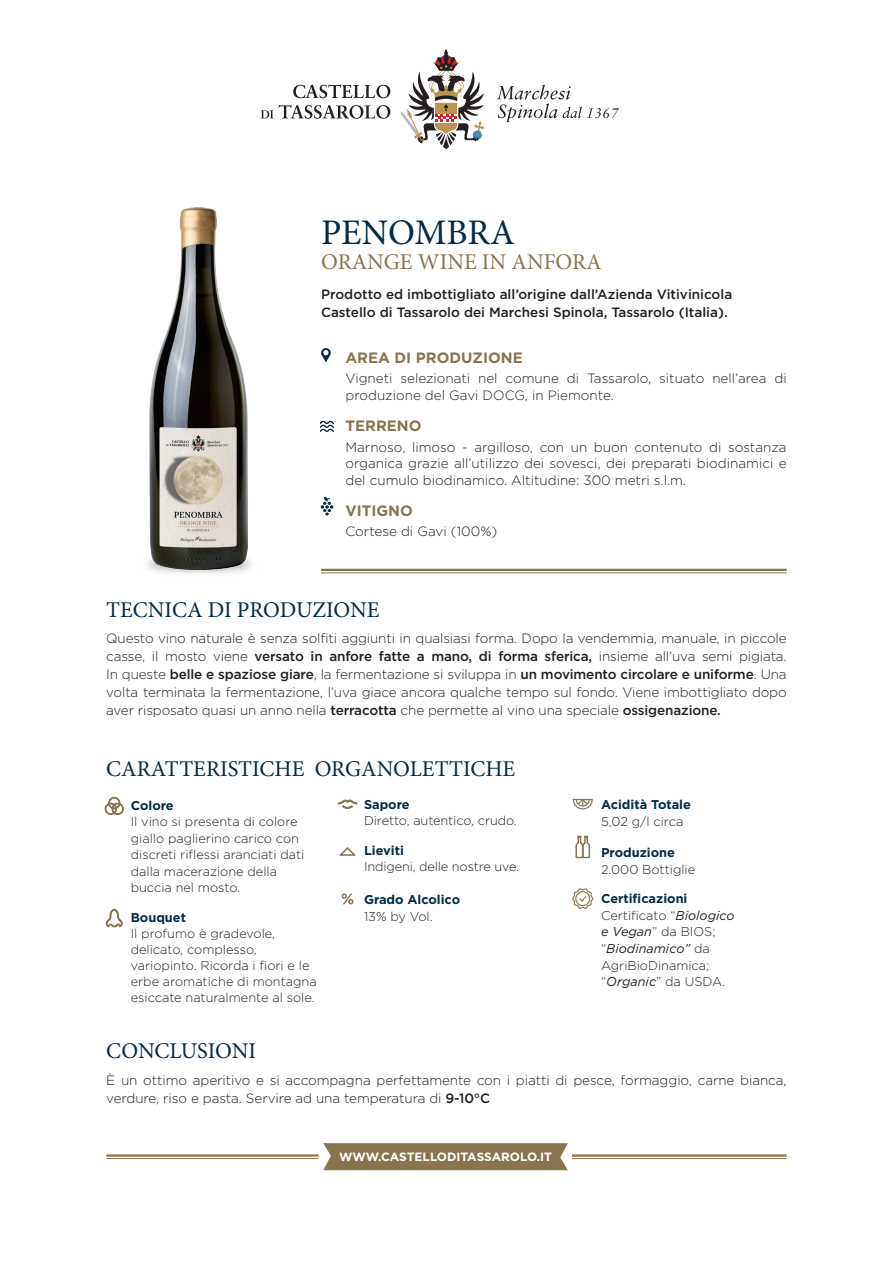
<style>
.page{position:relative;width:893px;height:1263px;background:#fff}
.page>*{position:absolute;margin:0;border:0;box-sizing:border-box;transform-origin:0 0}
.t1{font:36px "Minion Pro";letter-spacing:-.005em;color:#042b47}
.t2{font:22.5px "Minion Pro";color:#042b47}
.t3{font:22.5px "Minion Pro";color:#897450}
.t4{font:700 15px "Gotham";color:#897450}
.t5{font:300 13.5px/18px "Gotham";letter-spacing:-.005em;color:#231f20}
.t6{font:500 13.5px "Gotham";color:#231f20}
.t7{font:300 12.75px/16.6px "Gotham";color:#231f20}
.t8{font:700 12.75px "Gotham";color:#042b47}
.t9{font:700 12px "Gotham";color:#fff}
.s1{font-weight:500}
.s2{font-weight:700;color:#042b47}
.s3{font-weight:400;font-style:italic}
</style>
<div class="page">
<svg style="left:497px;top:85px;width:122px;height:37px"></svg>
<svg style="left:293px;top:84px;width:97px;height:14px"></svg>
<svg style="left:261px;top:110px;width:12px;height:9px"></svg>
<svg style="left:279px;top:105px;width:111px;height:14px"></svg>
<svg style="left:401px;top:49px;width:84px;height:100px"></svg>
<hr style="left:106px;top:1158px;width:212px;height:1px;background:#897450">
<hr style="left:106px;top:1154px;width:212px;height:3px;background:#897450">
<hr style="left:572px;top:1158px;width:215px;height:1px;background:#897450">
<hr style="left:572px;top:1154px;width:215px;height:3px;background:#897450">
<svg style="left:323px;top:1143px;width:245px;height:27px;background:#8d7956"></svg>
<hr style="left:321px;top:572px;width:466px;height:1px;background:#897450">
<hr style="left:321px;top:569px;width:466px;height:2px;background:#897450">
<svg style="left:321px;top:348px;width:10px;height:14px"></svg>
<svg style="left:321px;top:421px;width:12px;height:11px"></svg>
<svg style="left:320px;top:497px;width:13px;height:18px"></svg>
<svg style="left:342px;top:893px;width:11px;height:11px"></svg>
<svg style="left:104px;top:797px;width:20px;height:18px"></svg>
<svg style="left:106px;top:909px;width:17px;height:18px"></svg>
<svg style="left:338px;top:799px;width:19px;height:10px"></svg>
<svg style="left:339px;top:847px;width:17px;height:9px"></svg>
<svg style="left:573px;top:799px;width:20px;height:10px"></svg>
<svg style="left:575px;top:835px;width:16px;height:24px"></svg>
<svg style="left:572px;top:888px;width:21px;height:21px"></svg>
<img style="left:147px;top:546px;width:105px;height:28px">
<img style="left:150px;top:207px;width:97px;height:363px">
<p class="t1" style="left:321px;top:208px;width:195px">PENOMBRA</p>
<p class="t3" style="left:321px;top:247px;width:282px">ORANGE WINE IN ANFORA</p>
<p class="t6" style="left:321px;top:286px;width:413px">Prodotto ed imbottigliato all’origine dall’Azienda Vitivinicola</p>
<p class="t6" style="left:321px;top:304px;width:408px">Castello di Tassarolo dei Marchesi Spinola, Tassarolo (Italia).</p>
<p class="t4" style="left:345px;top:347px;width:179px">AREA DI PRODUZIONE</p>
<p class="t5" style="left:345px;top:370px;width:443px;line-height:16.5px">Vigneti selezionati nel comune di Tassarolo, situato nell’area di produzione del Gavi DOCG, in Piemonte.</p>
<p class="t4" style="left:345px;top:416px;width:78px">TERRENO</p>
<p class="t5" style="left:345px;top:438px;width:443px;line-height:16.5px;text-align:justify">Marnoso, limoso - argilloso, con un buon contenuto di sostanza organica grazie all’utilizzo dei sovesci, dei preparati biodinamici e del cumulo biodinamico. Altitudine: 300 metri s.l.m.</p>
<p class="t4" style="left:345px;top:500px;width:69px">VITIGNO</p>
<p class="t5" style="left:345px;top:522px;width:153px">Cortese di Gavi (100%)</p>
<p class="t2" style="left:106px;top:594px;width:275px">TECNICA DI PRODUZIONE</p>
<p class="t5" style="left:106px;top:629px;width:682px;text-align:justify">Questo vino naturale è senza solfiti aggiunti in qualsiasi forma. Dopo la vendemmia, manuale, in piccole casse, il mosto viene <span class="s1">versato in anfore fatte a mano, di forma sferica,</span> insieme all’uva semi pigiata.<br>In queste <span class="s1">belle e spaziose giare</span>, la fermentazione si sviluppa in <span class="s1">un movimento circolare e uniforme</span>. Una volta terminata la fermentazione, l’uva giace ancora qualche tempo sul fondo. Viene imbottigliato dopo aver risposato quasi un anno nella <span class="s1">terracotta</span> che permette al vino una speciale <span class="s1">ossigenazione.</span></p>
<p class="t2" style="left:106px;top:754px;width:411px">CARATTERISTICHE ORGANOLETTICHE</p>
<p class="t8" style="left:131px;top:797px;width:45px">Colore</p>
<p class="t7" style="left:131px;top:813px;width:175px">Il vino si presenta di colore giallo paglierino carico con discreti riflessi aranciati dati dalla macerazione della buccia nel mosto.</p>
<p class="t8" style="left:131px;top:909px;width:57px">Bouquet</p>
<p class="t7" style="left:131px;top:925px;width:187px;line-height:16px">Il profumo è gradevole, delicato, complesso, variopinto. Ricorda i fiori e le erbe aromatiche di montagna esiccate naturalmente al sole.</p>
<p class="t8" style="left:364px;top:796px;width:47px">Sapore</p>
<p class="t7" style="left:364px;top:812px;width:154px">Diretto, autentico, crudo.</p>
<p class="t8" style="left:364px;top:842px;width:41px">Lieviti</p>
<p class="t7" style="left:364px;top:858px;width:157px">Indigeni, delle nostre uve.</p>
<p class="t8" style="left:364px;top:891px;width:98px">Grado Alcolico</p>
<p class="t7" style="left:364px;top:907px;width:70px">13% by Vol.</p>
<p class="t8" style="left:601px;top:796px;width:91px">Acidità Totale</p>
<p class="t7" style="left:601px;top:813px;width:84px">5,02 g/l circa</p>
<p class="t8" style="left:601px;top:844px;width:75px">Produzione</p>
<p class="t7" style="left:601px;top:860px;width:96px">2.000 Bottiglie</p>
<p class="t7" style="left:601px;top:890px;width:135px"><span class="s2">Certificazioni<br></span>Certificato “<span class="s3">Biologico e Vegan</span>” da BIOS; “<span class="s3">Biodinamico”</span> da<br>AgriBioDinamica; “<span class="s3">Organic</span>” da USDA.</p>
<p class="t2" style="left:106px;top:1036px;width:151px">CONCLUSIONI</p>
<p class="t5" style="left:106px;top:1071px;width:682px">È un ottimo aperitivo e si accompagna perfettamente con i piatti di pesce, formaggio, carne bianca, verdure, riso e pasta. Servire ad una temperatura di <span class="s1">9-10°C</span></p>
<p class="t9" style="left:339px;top:1149px;width:214px">WWW.CASTELLODITASSAROLO.IT</p>
</div>
